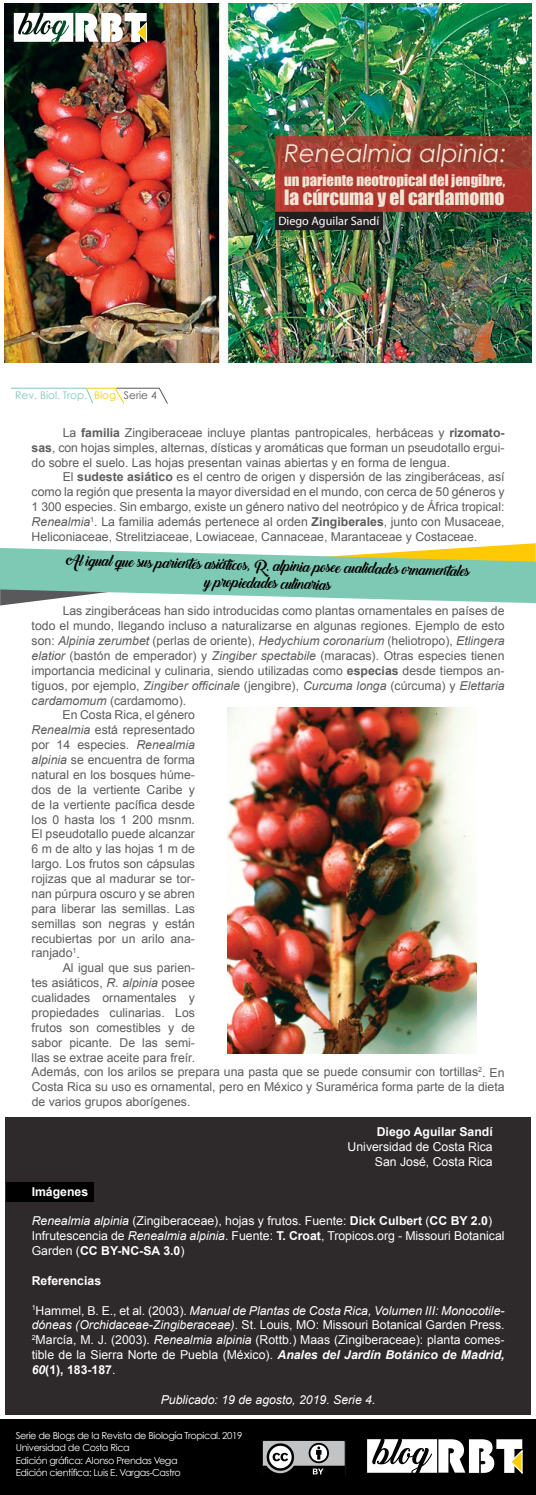
<style>
.page{position:relative;width:536px;height:1495px;background:#fff}
.page>*{position:absolute;margin:0;border:0;box-sizing:border-box;transform-origin:0 0}
.t1{font:italic 24.59px "Century Gothic";color:#f2e4d4}
.t2{font:19.43px "Impact";color:#f2e4d4}
.t3{font:14.7px "Impact";color:#f2e4d4}
.t4{font:14px/17.5px "Backto Black Demo";color:#000;text-align:center}
.t5{font:12.25px/14.9px "Arial";color:#5c5c5e;text-align:justify}
.t6{font:12.25px/14.9px "Arial";color:#fff;text-align:right}
.t7{font:italic 12.25px "Arial";color:#5c5c5e}
.t8{font:700 12.25px "Arial";color:#fff}
.t9{font:italic 12.25px "Arial";color:#fff}
.t10{font:12.25px "Myriad Pro";color:#fff}
.t11{font:10.5px "Century Gothic";color:#7ecbb5}
.t12{font:9.62px/12.2px "Century Gothic";letter-spacing:-.04em;color:#fff}
.s1{color:#ffcb05}
.s2{color:#58595b}
.s3{font-weight:700}
.s4{font-style:italic}
.s5{font-style:normal}
.s6{font-weight:700;font-style:italic}
</style>
<div class="page">
<div style="left:6px;top:1118px;width:525px;height:297px;background:#2e292b"></div>
<div style="left:6px;top:1183px;width:87px;height:19px;background:#000"></div>
<div style="left:0;top:1419px;width:536px;height:76px;background:#000"></div>
<svg style="left:367px;top:1439px;width:156px;height:36px"></svg>
<svg style="left:262px;top:1440px;width:83px;height:35px"></svg>
<img style="left:4px;top:4px;width:527px;height:359px">
<div style="left:275px;top:212px;width:107px;height:18px;background:#231f20"></div>
<svg style="left:275px;top:136px;width:256px;height:33px;background:#9b3f31"></svg>
<div style="left:275px;top:169px;width:256px;height:43px;background:linear-gradient(to right,#b43b32,#aa332c)"></div>
<img style="left:14px;top:13px;width:133px;height:30px">
<svg style="left:11px;top:387px;width:157px;height:17px"></svg>
<img style="left:227px;top:707px;width:249px;height:347px">
<svg style="left:0;top:543px;width:536px;height:63px"></svg>
<h1 class="t1" style="left:284px;top:138px;width:224px">Renealmia alpinia:</h1>
<p class="t3" style="left:284px;top:168px;width:222px">un pariente neotropical del jengibre,</p>
<h2 class="t2" style="left:284px;top:182px;width:222px">la cúrcuma y el cardamomo</h2>
<p class="t10" style="left:278px;top:213px;width:102px">Diego Aguilar Sandí</p>
<p class="t11" style="left:15px;top:389px;width:143px">Rev. Biol. Trop. <span class="s1">Blog</span> <span class="s2">Serie 4</span></p>
<p class="t5" style="left:32px;top:425px;width:474px;text-indent:31px">La <span class="s3">familia</span> Zingiberaceae incluye plantas pantropicales, herbáceas y <span class="s3">rizomato&shy;sas</span>, con hojas simples, alternas, dísticas y aromáticas que forman un pseudotallo ergui&shy;do sobre el suelo. Las hojas presentan vainas abiertas y en forma de lengua.</p>
<p class="t5" style="left:32px;top:470px;width:474px;text-indent:31px">El <span class="s3">sudeste asiático</span> es el centro de origen y dispersión de las zingiberáceas, así como la región que presenta la mayor diversidad en el mundo, con cerca de 50 géneros y 1 300 especies. Sin embargo, existe un género nativo del neotrópico y de África tropical:<br><span class="s4">Renealmia</span><sup>1</sup>. La familia además pertenece al orden <span class="s3">Zingiberales</span>, junto con Musaceae, Heliconiaceae, Strelitziaceae, Lowiaceae, Cannaceae, Marantaceae y Costaceae.</p>
<p class="t4" style="left:68px;top:550px;width:404px;rotate:2deg">Al igual que sus parientes asiáticos, R. alpinia posee cualidades ornamentales y propiedades culinarias</p>
<p class="t5" style="left:63px;top:604px;width:443px">Las zingiberáceas han sido introducidas como plantas ornamentales en países de</p>
<p class="t5" style="left:32px;top:619px;width:474px">todo el mundo, llegando incluso a naturalizarse en algunas regiones. Ejemplo de esto</p>
<p class="t7" style="left:32px;top:633px;width:474px"><span class="s5">son:</span> Alpinia zerumbet <span class="s5">(perlas de oriente),</span> Hedychium coronarium <span class="s5">(heliotropo),</span> Etlingera</p>
<p class="t5" style="left:32px;top:648px;width:474px"><span class="s4">elatior</span> (bastón de emperador) y <span class="s4">Zingiber spectabile</span> (maracas). Otras especies tienen</p>
<p class="t5" style="left:32px;top:663px;width:474px">importancia medicinal y culinaria, siendo utilizadas como <span class="s3">especias</span> desde tiempos an-</p>
<p class="t5" style="left:32px;top:678px;width:474px">tiguos, por ejemplo, <span class="s4">Zingiber officinale</span> (jengibre), <span class="s4">Curcuma longa</span> (cúrcuma) y <span class="s4">Elettaria</span></p>
<p class="t5" style="left:32px;top:693px;width:156px"><span class="s4">cardamomum</span> (cardamomo).</p>
<p class="t5" style="left:63px;top:708px;width:134px">En Costa Rica, el género</p>
<p class="t5" style="left:32px;top:723px;width:165px"><span class="s4">Renealmia</span> está representado</p>
<p class="t5" style="left:32px;top:738px;width:165px">por 14 especies. <span class="s4">Renealmia</span></p>
<p class="t5" style="left:32px;top:752px;width:165px"><span class="s4">alpinia</span> se encuentra de forma</p>
<p class="t5" style="left:32px;top:767px;width:165px">natural en los bosques húme-</p>
<p class="t5" style="left:32px;top:782px;width:165px">dos de la vertiente Caribe y</p>
<p class="t5" style="left:32px;top:797px;width:165px">de la vertiente pacífica desde</p>
<p class="t5" style="left:32px;top:812px;width:165px">los 0 hasta los 1 200 msnm.</p>
<p class="t5" style="left:32px;top:827px;width:165px">El pseudotallo puede alcanzar</p>
<p class="t5" style="left:32px;top:842px;width:165px">6 m de alto y las hojas 1 m de</p>
<p class="t5" style="left:32px;top:857px;width:165px">largo. Los frutos son cápsulas</p>
<p class="t5" style="left:32px;top:871px;width:165px">rojizas que al madurar se tor-</p>
<p class="t5" style="left:32px;top:886px;width:165px">nan púrpura oscuro y se abren</p>
<p class="t5" style="left:32px;top:901px;width:165px">para liberar las semillas. Las</p>
<p class="t5" style="left:32px;top:916px;width:165px">semillas son negras y están</p>
<p class="t5" style="left:32px;top:931px;width:165px">recubiertas por un arilo ana-</p>
<p class="t5" style="left:32px;top:946px;width:50px">ranjado<sup>1</sup>.</p>
<p class="t5" style="left:63px;top:961px;width:134px">Al igual que sus parien-</p>
<p class="t5" style="left:32px;top:976px;width:165px">tes asiáticos, <span class="s4">R. alpinia</span> posee</p>
<p class="t5" style="left:32px;top:990px;width:165px">cualidades ornamentales y</p>
<p class="t5" style="left:32px;top:1005px;width:165px">propiedades culinarias. Los</p>
<p class="t5" style="left:32px;top:1020px;width:165px">frutos son comestibles y de</p>
<p class="t5" style="left:32px;top:1035px;width:165px">sabor picante. De las semi-</p>
<p class="t5" style="left:32px;top:1050px;width:165px">llas se extrae aceite para freír.</p>
<p class="t5" style="left:32px;top:1065px;width:474px">Además, con los arilos se prepara una pasta que se puede consumir con tortillas<sup>2</sup>. En</p>
<p class="t5" style="left:32px;top:1080px;width:474px">Costa Rica su uso es ornamental, pero en México y Suramérica forma parte de la dieta</p>
<p class="t5" style="left:32px;top:1095px;width:160px">de varios grupos aborígenes.</p>
<p class="t8" style="left:376px;top:1124px;width:117px">Diego Aguilar Sandí</p>
<p class="t6" style="left:347px;top:1139px;width:147px">Universidad de Costa Rica<br>San José, Costa Rica</p>
<p class="t8" style="left:32px;top:1183px;width:58px">Imágenes</p>
<p class="t6" style="left:32px;top:1214px;width:474px;text-align:left"><span class="s4">Renealmia alpinia</span> (Zingiberaceae), hojas y frutos. Fuente: <span class="s3">Dick Culbert</span> (<span class="s3">CC BY 2.0</span>)<br>Infrutescencia de <span class="s4">Renealmia alpinia</span>. Fuente: <span class="s3">T. Croat</span>, Tropicos.org - Missouri Botanical<br>Garden (<span class="s3">CC BY-NC-SA 3.0</span>)</p>
<p class="t8" style="left:32px;top:1272px;width:71px">Referencias</p>
<p class="t6" style="left:32px;top:1303px;width:474px;text-align:justify"><sup>1</sup>Hammel, B. E., et al. (2003). <span class="s4">Manual de Plantas de Costa Rica, Volumen III: Monocotile&shy;dóneas (Orchidaceae-Zingiberaceae)</span>. St. Louis, MO: Missouri Botanical Garden Press.<br><sup>2</sup>Marcía, M. J. (2003). <span class="s4">Renealmia alpinia</span> (Rottb.) Maas (Zingiberaceae): planta comes&shy;tible de la Sierra Norte de Puebla (México). <span class="s6">Anales del Jardín Botánico de Madrid, 60</span><span class="s3">(1), 183-187</span>.</p>
<p class="t9" style="left:161px;top:1392px;width:216px">Publicado: 19 de agosto, 2019. Serie 4.</p>
<p class="t12" style="left:16px;top:1429px;width:228px">Serie de Blogs de la Revista de Biología Tropical. 2019<br>Universidad de Costa Rica<br>Edición gráfica: Alonso Prendas Vega<br>Edición científica: Luis E. Vargas-Castro</p>
</div>
